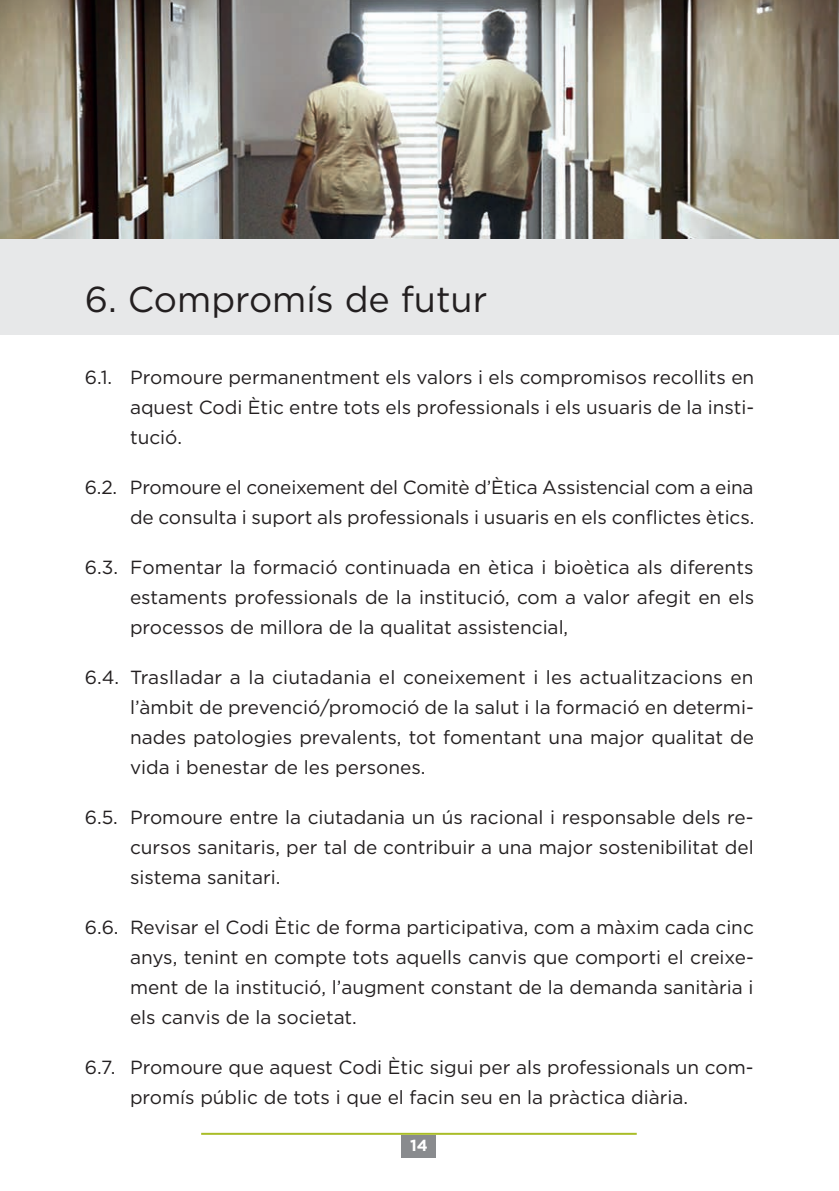
<style>
.page{position:relative;width:839px;height:1191px;background:#fff}
.page>*{position:absolute;margin:0;border:0;box-sizing:border-box;transform-origin:0 0}
.t1{font:36px "Gotham";color:#231f20}
.t2{font:19px/30px "Gotham";color:#231f20;text-align:justify}
.t3{font:700 16px "Gotham";color:#fff}
</style>
<div class="page">
<hr style="left:201px;top:1133px;width:436px;height:2px;background:#a9bd27">
<div style="left:402px;top:1135px;width:34px;height:23px;background:#898b8e"></div>
<div style="left:0;top:230px;width:839px;height:105px;background:#e7e8e9"></div>
<img style="left:0;top:0;width:839px;height:238px">
<h1 class="t1" style="left:85px;top:286px;width:404px">6. Compromís de futur</h1>
<p class="t2" style="left:130px;top:363px;width:626px;text-indent:-45px">6.1. Promoure permanentment els valors i els compromisos recollits en aquest Codi Ètic entre tots els professionals i els usuaris de la insti&shy;tució.</p>
<p class="t2" style="left:85px;top:473px;width:671px;text-align:right">6.2. Promoure el coneixement del Comitè d’Ètica Assistencial com a eina de consulta i suport als professionals i usuaris en els conflictes ètics.</p>
<p class="t2" style="left:130px;top:553px;width:626px;text-indent:-45px">6.3. Fomentar la formació continuada en ètica i bioètica als diferents estaments professionals de la institució, com a valor afegit en els processos de millora de la qualitat assistencial,</p>
<p class="t2" style="left:130px;top:663px;width:626px;text-indent:-45px">6.4. Traslladar a la ciutadania el coneixement i les actualitzacions en l’àmbit de prevenció/promoció de la salut i la formació en determi&shy;nades patologies prevalents, tot fomentant una major qualitat de vida i benestar de les persones.</p>
<p class="t2" style="left:130px;top:803px;width:625px;text-indent:-45px">6.5. Promoure entre la ciutadania un ús racional i responsable dels re&shy;cursos sanitaris, per tal de contribuir a una major sostenibilitat del sistema sanitari.</p>
<p class="t2" style="left:130px;top:913px;width:625px;text-indent:-45px">6.6. Revisar el Codi Ètic de forma participativa, com a màxim cada cinc anys, tenint en compte tots aquells canvis que comporti el creixe&shy;ment de la institució, l’augment constant de la demanda sanitària i els canvis de la societat.</p>
<p class="t2" style="left:130px;top:1053px;width:625px;text-indent:-45px">6.7. Promoure que aquest Codi Ètic sigui per als professionals un com&shy;promís públic de tots i que el facin seu en la pràctica diària.</p>
<p class="t3" style="left:410px;top:1139px;width:19px">14</p>
</div>
